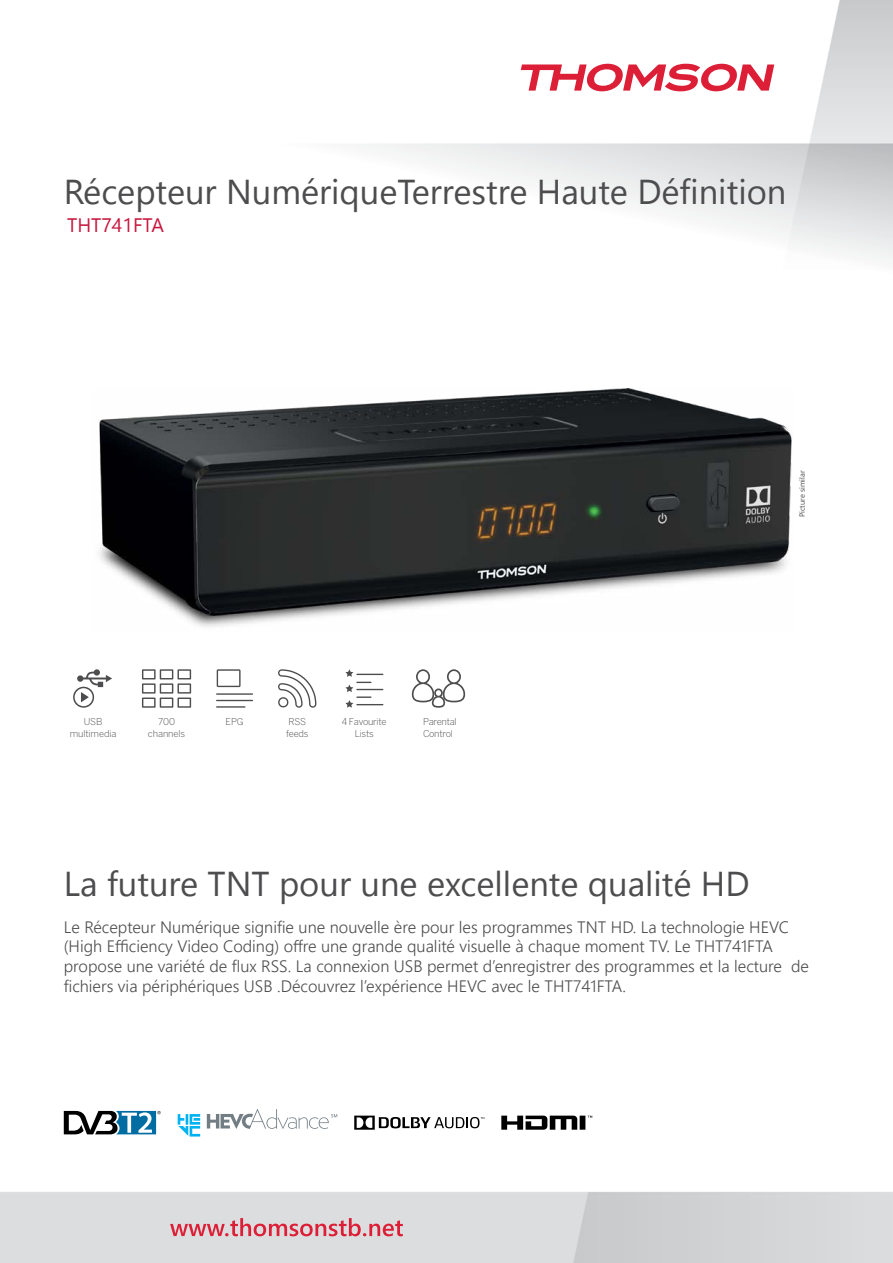
<style>
.page{position:relative;width:893px;height:1263px;background:#fff}
.page>*{position:absolute;margin:0;border:0;box-sizing:border-box;transform-origin:0 0}
.t1{font:34.5px "Segoe UI";color:#4d4d4f}
.t2{font:19.5px "Segoe UI";color:#c7173f}
.t3{font:300 16.5px/19.8px "Segoe UI";color:#4d4d4f}
.t4{font:300 9.3px/11.2px "Benton Sans";letter-spacing:-.03em;color:#4d4d4f}
.t5{font:300 9.3px/11.2px "Benton Sans";letter-spacing:-.01em;color:#4d4d4f;text-align:center}
.t6{font:7.5px "Segoe UI";color:#4d4d4f}
</style>
<div class="page">
<img style="left:0;top:0;width:893px;height:1263px">
<svg style="left:521px;top:64px;width:253px;height:27px"></svg>
<svg style="left:170px;top:1218px;width:233px;height:18px;background:#dca0a8"></svg>
<img style="left:92px;top:389px;width:701px;height:242px">
<div style="left:64px;top:1080px;width:25px;height:85px;background:#fff"></div>
<svg style="left:354px;top:1115px;width:130px;height:15px"></svg>
<svg style="left:64px;top:1111px;width:97px;height:23px"></svg>
<svg style="left:501px;top:1115px;width:91px;height:15px"></svg>
<svg style="left:178px;top:1114px;width:22px;height:22px"></svg>
<svg style="left:207px;top:1109px;width:130px;height:20px"></svg>
<div style="left:64px;top:716px;width:499px;height:18px;background:#fff"></div>
<div style="left:64px;top:667px;width:499px;height:38px;background:#fff"></div>
<svg style="left:73px;top:669px;width:39px;height:39px"></svg>
<svg style="left:142px;top:669px;width:49px;height:39px"></svg>
<svg style="left:217px;top:669px;width:24px;height:18px"></svg>
<hr style="left:217px;top:693px;width:35px;height:2px;background:#4d4d4f">
<hr style="left:217px;top:700px;width:35px;height:1px;background:#4d4d4f">
<hr style="left:217px;top:706px;width:28px;height:2px;background:#4d4d4f">
<svg style="left:278px;top:669px;width:38px;height:39px"></svg>
<svg style="left:345px;top:669px;width:38px;height:39px"></svg>
<svg style="left:411px;top:669px;width:55px;height:39px"></svg>
<h1 class="t1" style="left:64px;top:165px;width:724px">Récepteur NumériqueTerrestre Haute Définition</h1>
<p class="t2" style="left:67px;top:211px;width:98px">THT741FTA</p>
<p class="t5" style="left:70px;top:716px;width:48px">USB multimedia</p>
<p class="t5" style="left:148px;top:716px;width:39px">700 channels</p>
<p class="t4" style="left:226px;top:716px;width:20px">EPG</p>
<p class="t4" style="left:286px;top:716px;width:24px">RSS feeds</p>
<p class="t4" style="left:342px;top:716px;width:46px;text-align:center">4 Favourite<br>Lists</p>
<p class="t4" style="left:423px;top:716px;width:35px">Parental<br>Control</p>
<p class="t6" style="left:797px;top:517px;width:48px;rotate:-90deg">Picture similar</p>
<h1 class="t1" style="left:64px;top:857px;width:687px">La future TNT pour une excellente qualité HD</h1>
<p class="t3" style="left:64px;top:916px;width:747px">Le Récepteur Numérique signifie une nouvelle ère pour les programmes TNT HD. La technologie HEVC (High Efficiency Video Coding) offre une grande qualité visuelle à chaque moment TV. Le THT741FTA propose une variété de flux RSS. La connexion USB permet d’enregistrer des programmes et la lecture de fichiers via périphériques USB .Découvrez l’expérience HEVC avec le THT741FTA.</p>
</div>
